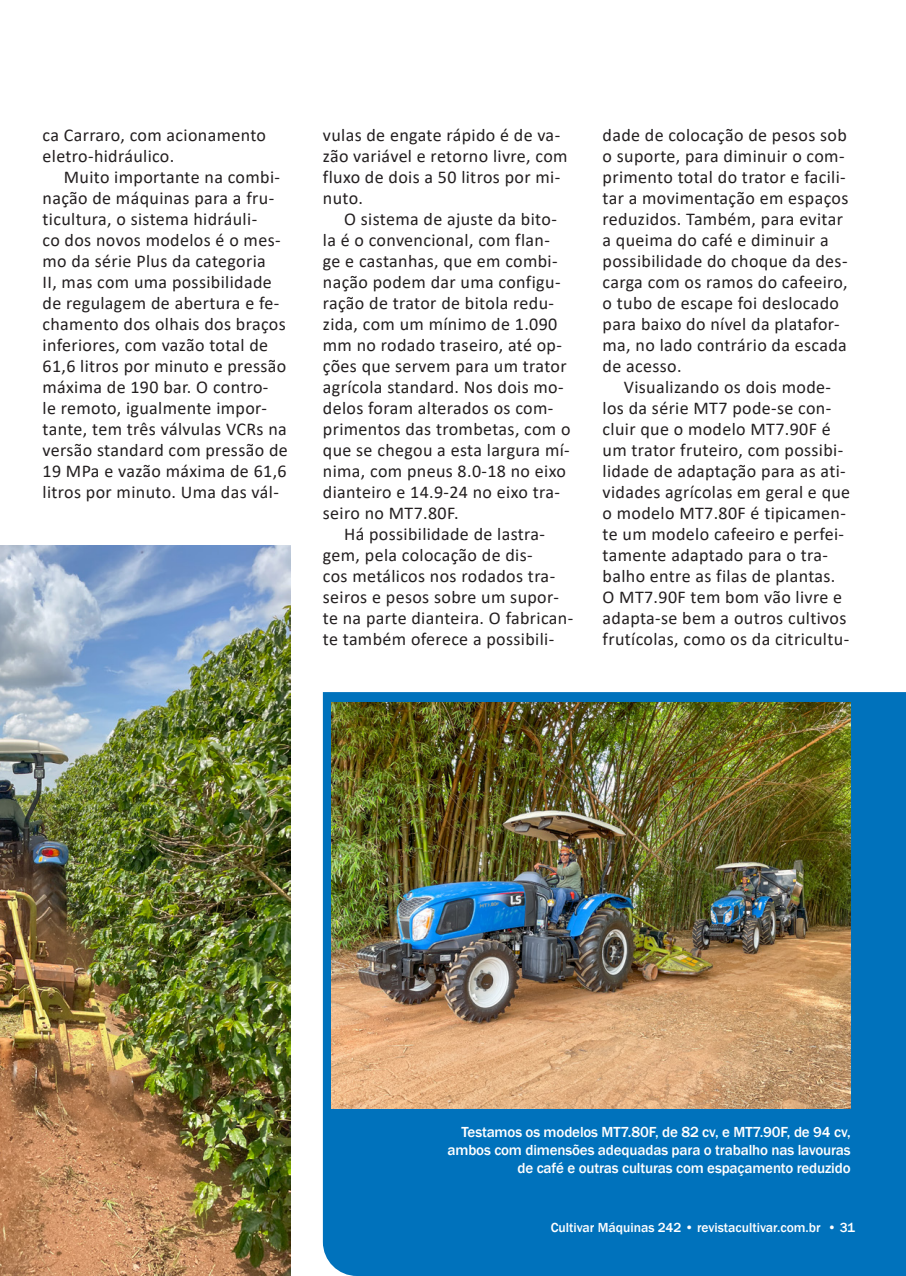
<style>
.page{position:relative;width:906px;height:1276px;background:#fff}
.page>*{position:absolute;margin:0;border:0;box-sizing:border-box;transform-origin:0 0}
.CorpoTEXTO{font:18px/21px "Calibri";letter-spacing:.02em;color:#231f20}
.LEGENDAS_Fotos{font:500 15px/18px "Franklin Gothic";letter-spacing:-.01em;color:#fff;text-align:right}
.Título_2{font:500 13.5px "Franklin Gothic";color:#fff}
</style>
<div class="page">
<div style="left:323px;top:692px;width:583px;height:584px;background:#0072bc"></div>
<img style="left:0;top:545px;width:291px;height:731px">
<img style="left:332px;top:702px;width:518px;height:406px">
<p class="CorpoTEXTO" style="left:43px;top:124px;width:225px">ca Carraro, com acionamento eletro-hidráulico.</p>
<p class="CorpoTEXTO" style="left:43px;top:166px;width:247px;text-indent:21px">Muito importante na combi&shy;nação de máquinas para a fru&shy;ticultura, o sistema hidráuli-<br>co dos novos modelos é o mes&shy;mo da série Plus da categoria<br>II, mas com uma possibilidade de regulagem de abertura e fe&shy;chamento dos olhais dos braços inferiores, com vazão total de<br>61,6 litros por minuto e pressão máxima de 190 bar. O contro-<br>le remoto, igualmente impor&shy;tante, tem três válvulas VCRs na versão standard com pressão de<br>19 MPa e vazão máxima de 61,6 litros por minuto. Uma das vál-</p>
<p class="CorpoTEXTO" style="left:323px;top:124px;width:246px">vulas de engate rápido é de va&shy;zão variável e retorno livre, com fluxo de dois a 50 litros por mi&shy;nuto.</p>
<p class="CorpoTEXTO" style="left:323px;top:208px;width:249px;text-indent:21px">O sistema de ajuste da bito&shy;la é o convencional, com flan&shy;ge e castanhas, que em combi&shy;nação podem dar uma configu&shy;ração de trator de bitola redu&shy;zida, com um mínimo de 1.090 mm no rodado traseiro, até op&shy;ções que servem para um trator agrícola standard. Nos dois mo&shy;delos foram alterados os com&shy;primentos das trombetas, com o que se chegou a esta largura mí&shy;nima, com pneus 8.0-18 no eixo dianteiro e 14.9-24 no eixo tra&shy;seiro no MT7.80F.</p>
<p class="CorpoTEXTO" style="left:323px;top:523px;width:252px;text-indent:21px">Há possibilidade de lastra&shy;gem, pela colocação de dis-<br>cos metálicos nos rodados tra&shy;seiros e pesos sobre um supor&shy;te na parte dianteira. O fabrican&shy;te também oferece a possibili-</p>
<p class="CorpoTEXTO" style="left:602px;top:124px;width:247px">dade de colocação de pesos sob o suporte, para diminuir o com&shy;primento total do trator e facili&shy;tar a movimentação em espaços reduzidos. Também, para evitar a queima do café e diminuir a possibilidade do choque da des&shy;carga com os ramos do cafeeiro, o tubo de escape foi deslocado para baixo do nível da platafor&shy;ma, no lado contrário da escada de acesso.</p>
<p class="CorpoTEXTO" style="left:602px;top:376px;width:249px;text-indent:21px">Visualizando os dois mode&shy;los da série MT7 pode-se con&shy;cluir que o modelo MT7.90F é um trator fruteiro, com possibi&shy;lidade de adaptação para as ati&shy;vidades agrícolas em geral e que o modelo MT7.80F é tipicamen&shy;te um modelo cafeeiro e perfei&shy;tamente adaptado para o tra&shy;balho entre as filas de plantas.<br>O MT7.90F tem bom vão livre e adapta-se bem a outros cultivos frutícolas, como os da citricultu-</p>
<p class="LEGENDAS_Fotos" style="left:447px;top:1122px;width:405px">Testamos os modelos MT7.80F, de 82 cv, e MT7.90F, de 94 cv, ambos com dimensões adequadas para o trabalho nas lavouras de café e outras culturas com espaçamento reduzido</p>
<p class="Título_2" style="left:551px;top:1218px;width:306px">Cultivar Máquinas 242 • revistacultivar.com.br • 31</p>
</div>
